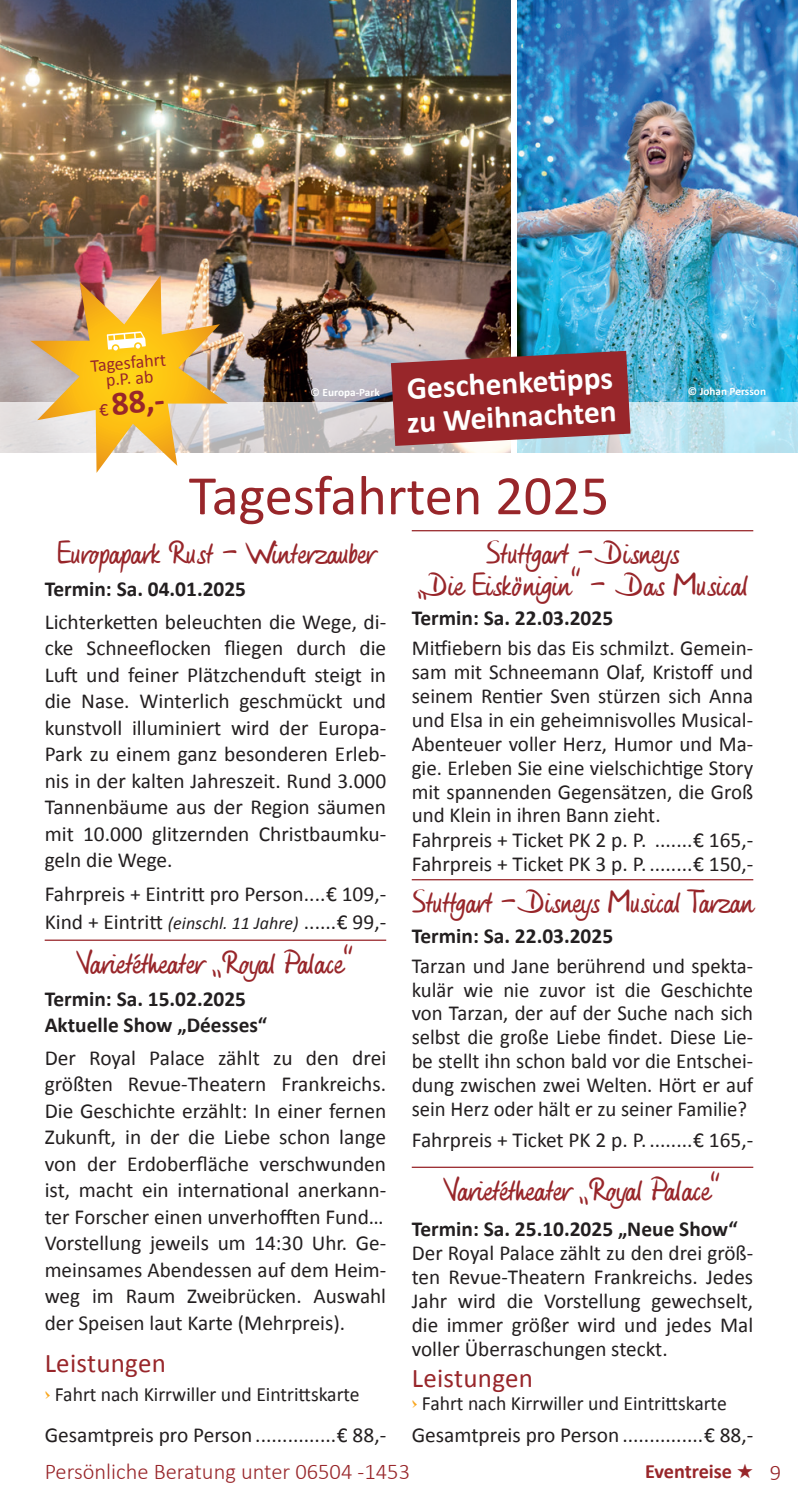
<style>
.page{position:relative;width:798px;height:1499px;background:#fff}
.page>*{position:absolute;margin:0;border:0;box-sizing:border-box;transform-origin:0 0}
._01_Headline{font:56.25px "Calibri";color:#98262a}
.t1{font:700 33.75px "Calibri";color:#98262a}
.Subhead{font:31.5px/31.7px "HW Phil";color:#98262a;text-align:center}
.Headline{font:700 31.5px/33.8px "Calibri";color:#fff}
._00_Grundtext{font:27px "Calibri";letter-spacing:.01em;color:#98262a}
._06_Leistungen__Termine__Preise{font:27px "Calibri";letter-spacing:.01em;color:#98262a}
.t2{font:300 22.5px "Calibri";color:#98262a}
._00_Grundtext-2{font:21.38px/26.6px "Calibri";color:#231f20;text-align:justify}
.Zimmer_Preise{font:21.38px "Calibri";color:#231f20}
.Datum{font:700 21.38px/26.6px "Calibri";color:#231f20}
.t3{font:20.25px "Calibri";color:#231f20}
._00_Grundtext-3{font:700 20.25px "Calibri";color:#98262a}
.Zimmer_Preise-2{font:italic 18px "Calibri";color:#231f20}
.t4{font:18px/15.8px "Calibri";color:#98262a;text-align:center}
._00_Grundtext-4{font:700 11.25px "Calibri";color:#fff}
.s1{font-weight:400;font-size:18px}
.s2{font-family:"aka Dora";color:#f9a51b}
.s3{font-style:normal;font-size:21.38px}
</style>
<div class="page">
<img style="left:0;top:0;width:510px;height:402px">
<hr style="left:411px;top:530px;width:342px;height:1px;background:#98262a">
<hr style="left:411px;top:879px;width:342px;height:1px;background:#98262a">
<hr style="left:411px;top:1167px;width:342px;height:1px;background:#98262a">
<hr style="left:45px;top:939px;width:341px;height:2px;background:#98262a">
<img style="left:517px;top:0;width:280px;height:402px">
<svg style="left:0;top:402px;width:797px;height:51px;background:#c7d6db"></svg>
<img style="left:30px;top:275px;width:198px;height:198px">
<svg style="left:391px;top:351px;width:239px;height:95px;background:#9a3b3f"></svg>
<p class="t4" style="left:90px;top:358px;width:77px;rotate:-5deg">Tagesfahrt p.P. ab</p>
<p class="t1" style="left:97px;top:383px;width:67px;rotate:-5deg"><span class="s1">€</span> 88,-</p>
<p class="Headline" style="left:404px;top:371px;width:211px;rotate:-3deg">Geschenketi pps zu Weihnachten</p>
<p class="_00_Grundtext-4" style="left:310px;top:385px;width:71px">© Europa-Park</p>
<p class="_00_Grundtext-4" style="left:687px;top:385px;width:80px">© Johan Persson</p>
<p class="_01_Headline" style="left:189px;top:460px;width:422px">Tagesfahrten 2025</p>
<p class="Subhead" style="left:417px;top:538px;width:332px">Stuttgart - Disneys<br>„Die Eiskönigin“ - Das Musical</p>
<p class="Datum" style="left:411px;top:605px;width:203px">Termin: Sa. 22.03.2025</p>
<p class="_00_Grundtext-2" style="left:411px;top:636px;width:343px;line-height:23.8px">Mitfiebern bis das Eis schmilzt. Gemein&shy;sam mit Schneemann Olaf, Kristoff und seinem Rentier Sven stürzen sich Anna und Elsa in ein geheimnisvolles Musical-Abenteuer voller Herz, Humor und Ma&shy;gie. Erleben Sie eine vielschichtige Story mit spannenden Gegensätzen, die Groß und Klein in ihren Bann zieht.</p>
<p class="Zimmer_Preise" style="left:411px;top:826px;width:236px">Fahrpreis + Ticket PK 2 p. P.</p>
<p class="Zimmer_Preise" style="left:693px;top:826px;width:62px">€ 165,-</p>
<p class="Zimmer_Preise" style="left:411px;top:850px;width:236px">Fahrpreis + Ticket PK 3 p. P.</p>
<p class="Zimmer_Preise" style="left:693px;top:850px;width:62px">€ 150,-</p>
<p class="Subhead" style="left:411px;top:887px;width:343px">Stuttgart - Disneys Musical Tarzan</p>
<p class="Datum" style="left:411px;top:922px;width:203px">Termin: Sa. 22.03.2025</p>
<p class="_00_Grundtext-2" style="left:411px;top:954px;width:343px;line-height:23.8px">Tarzan und Jane berührend und spekta&shy;kulär wie nie zuvor ist die Geschichte von Tarzan, der auf der Suche nach sich selbst die große Liebe findet. Diese Lie&shy;be stellt ihn schon bald vor die Entschei&shy;dung zwischen zwei Welten. Hört er auf sein Herz oder hält er zu seiner Familie?</p>
<p class="Zimmer_Preise" style="left:411px;top:1127px;width:236px">Fahrpreis + Ticket PK 2 p. P.</p>
<p class="Zimmer_Preise" style="left:693px;top:1127px;width:62px">€ 165,-</p>
<p class="Subhead" style="left:444px;top:1175px;width:277px">Varietétheater „Royal Palace“</p>
<p class="Datum" style="left:411px;top:1216px;width:327px">Termin: Sa. 25.10.2025 „Neue Show“</p>
<p class="_00_Grundtext-2" style="left:411px;top:1241px;width:343px;line-height:23.8px">Der Royal Palace zählt zu den drei größ&shy;ten Revue-Theatern Frankreichs. Jedes Jahr wird die Vorstellung gewechselt, die immer größer wird und jedes Mal voller Überraschungen steckt.</p>
<p class="_00_Grundtext" style="left:411px;top:1361px;width:123px">Leistungen</p>
<p class="t3" style="left:411px;top:1391px;width:316px"><span class="s2">›</span> Fahrt nach Kirrwiller und Eintrittskarte</p>
<p class="Zimmer_Preise" style="left:411px;top:1421px;width:209px">Gesamtpreis pro Person</p>
<p class="Zimmer_Preise" style="left:703px;top:1421px;width:51px">€ 88,-</p>
<p class="Subhead" style="left:56px;top:538px;width:319px">Europapark Rust - Winterzauber</p>
<p class="Datum" style="left:45px;top:576px;width:203px">Termin: Sa. 04.01.2025</p>
<p class="_00_Grundtext-2" style="left:45px;top:609px;width:343px">Lichterketten beleuchten die Wege, di&shy;cke Schneeflocken fliegen durch die Luft und feiner Plätzchenduft steigt in die Nase. Winterlich geschmückt und kunstvoll illuminiert wird der Europa-Park zu einem ganz besonderen Erleb&shy;nis in der kalten Jahreszeit. Rund 3.000<br>Tannenbäume aus der Region säumen mit 10.000 glitzernden Christbaumku&shy;geln die Wege.</p>
<p class="Zimmer_Preise" style="left:45px;top:881px;width:343px">Fahrpreis + Eintritt pro Person € 109,-</p>
<p class="Zimmer_Preise-2" style="left:45px;top:912px;width:255px"><span class="s3">Kind + Eintritt</span> (einschl. 11 Jahre)</p>
<p class="Zimmer_Preise" style="left:337px;top:908px;width:51px">€ 99,-</p>
<p class="Subhead" style="left:78px;top:948px;width:277px">Varietétheater „Royal Palace“</p>
<p class="Datum" style="left:45px;top:985px;width:224px">Termin: Sa. 15.02.2025<br>Aktuelle Show „Déesses“</p>
<p class="_00_Grundtext-2" style="left:45px;top:1045px;width:343px">Der Royal Palace zählt zu den drei größten Revue-Theatern Frankreichs.<br>Die Geschichte erzählt: In einer fernen Zukunft, in der die Liebe schon lange von der Erdoberfläche verschwunden ist, macht ein international anerkann&shy;ter Forscher einen unverhofften Fund…</p>
<p class="_00_Grundtext-2" style="left:45px;top:1230px;width:343px">Vorstellung jeweils um 14:30 Uhr. Ge&shy;meinsames Abendessen auf dem Heim&shy;weg im Raum Zweibrücken. Auswahl der Speisen laut Karte (Mehrpreis).</p>
<p class="_06_Leistungen__Termine__Preise" style="left:45px;top:1346px;width:123px">Leistungen</p>
<p class="t3" style="left:45px;top:1381px;width:316px"><span class="s2">›</span> Fahrt nach Kirrwiller und Eintrittskarte</p>
<p class="Zimmer_Preise" style="left:45px;top:1421px;width:209px">Gesamtpreis pro Person</p>
<p class="Zimmer_Preise" style="left:337px;top:1421px;width:51px">€ 88,-</p>
<p class="t2" style="left:45px;top:1457px;width:367px">Persönliche Beratung unter 06504 -1453</p>
<p class="_00_Grundtext-3" style="left:644px;top:1458px;width:110px">Eventreise ★</p>
<p class="t2" style="left:769px;top:1458px;width:13px">9</p>
</div>
